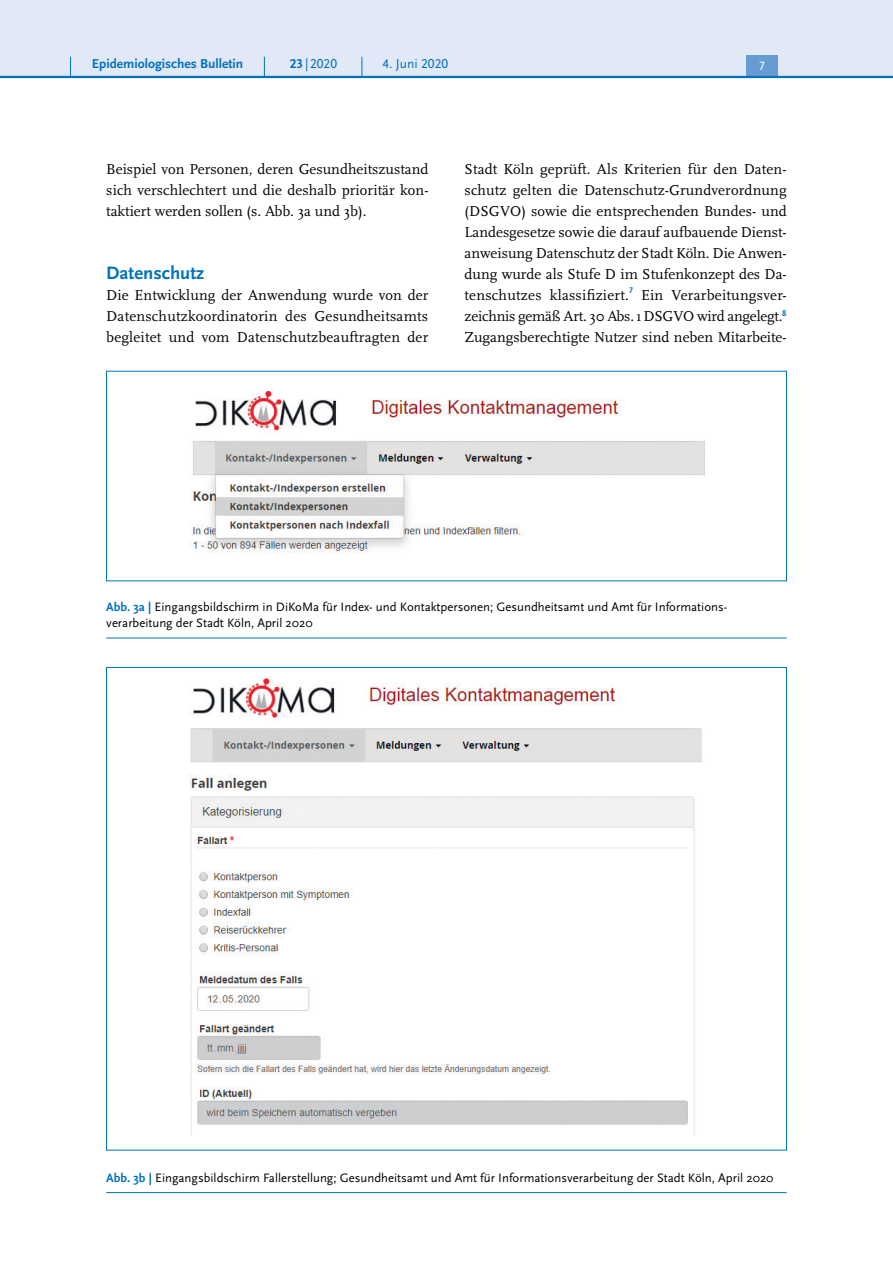
<style>
.page{position:relative;width:893px;height:1263px;background:#fff}
.page>*{position:absolute;margin:0;border:0;box-sizing:border-box;transform-origin:0 0}
.t1{font:700 18.75px "Scala Sans Pro";color:#0072bc}
.P_-_Fließtext{font:15px/21px "Scala Pro";color:#000;text-align:justify}
.t2{font:700 13.5px "Scala Sans Pro";color:#0072bc}
.t3{font:13.5px "Scala Sans Pro";color:#0072bc}
.P_-_Bildunterschrift{font:12.75px/15.8px "Scala Sans Pro";color:#000}
.t4{font:12.45px "Scala Sans Pro";color:#fff}
.s1{font-weight:700}
.s2{font-weight:700;color:#0072bc}
</style>
<div class="page">
<img style="left:190px;top:678px;width:512px;height:458px">
<img style="left:190px;top:388px;width:515px;height:165px">
<hr style="left:106px;top:638px;width:681px;height:1px;background:#0072bc">
<hr style="left:106px;top:1192px;width:681px;height:1px;background:#0072bc">
<div style="left:0;top:0;width:893px;height:77px;background:#e1e8f6"></div>
<div style="left:746px;top:55px;width:32px;height:21px;background:#679bd2"></div>
<hr style="left:0;top:76px;width:893px;height:2px;background:#0072bc">
<svg style="left:70px;top:57px;width:1px;height:19px"></svg>
<svg style="left:264px;top:57px;width:1px;height:19px"></svg>
<svg style="left:362px;top:57px;width:1px;height:19px"></svg>
<p class="t2" style="left:92px;top:55px;width:153px">Epidemiologisches Bulletin</p>
<p class="t3" style="left:290px;top:55px;width:49px"><span class="s1">23</span>|2020</p>
<p class="t3" style="left:383px;top:55px;width:67px">4. Juni 2020</p>
<p class="t4" style="left:759px;top:59px;width:7px">7</p>
<p class="P_-_Fließtext" style="left:106px;top:158px;width:324px">Beispiel von Personen, deren Gesundheitszustand sich verschlechtert und die deshalb prioritär kon&shy;taktiert werden sollen (s. Abb. 3a und 3b).</p>
<h3 class="t1" style="left:106px;top:261px;width:100px">Datenschutz</h3>
<p class="P_-_Fließtext" style="left:106px;top:284px;width:324px">Die Entwicklung der Anwendung wurde von der Datenschutzkoordinatorin des Gesundheitsamts begleitet und vom Datenschutzbeauftragten der</p>
<p class="P_-_Fließtext" style="left:465px;top:158px;width:324px">Stadt Köln geprüft. Als Kriterien für den Daten&shy;schutz gelten die Datenschutz-Grundverordnung (DSGVO) sowie die entsprechenden Bundes- und Landesgesetze sowie die darauf aufbauende Dienst&shy;anweisung Datenschutz der Stadt Köln. Die Anwen&shy;dung wurde als Stufe D im Stufenkonzept des Da&shy;tenschutzes klassifiziert.<sup>7</sup> Ein Verarbeitungsver&shy;zeichnis gemäß Art. 30 Abs. 1 DSGVO wird angelegt.<sup>8<br></sup>Zugangsberechtigte Nutzer sind neben Mitarbeite-</p>
<p class="P_-_Bildunterschrift" style="left:106px;top:599px;width:621px"><span class="s2">Abb. 3a |</span> Eingangsbildschirm in DiKoMa für Index- und Kontaktpersonen; Gesundheitsamt und Amt für Informations&shy;verarbeitung der Stadt Köln, April 2020</p>
<p class="P_-_Bildunterschrift" style="left:106px;top:1170px;width:669px"><span class="s2">Abb. 3b |</span> Eingangsbildschirm Fallerstellung; Gesundheitsamt und Amt für Informationsverarbeitung der Stadt Köln, April 2020</p>
</div>
